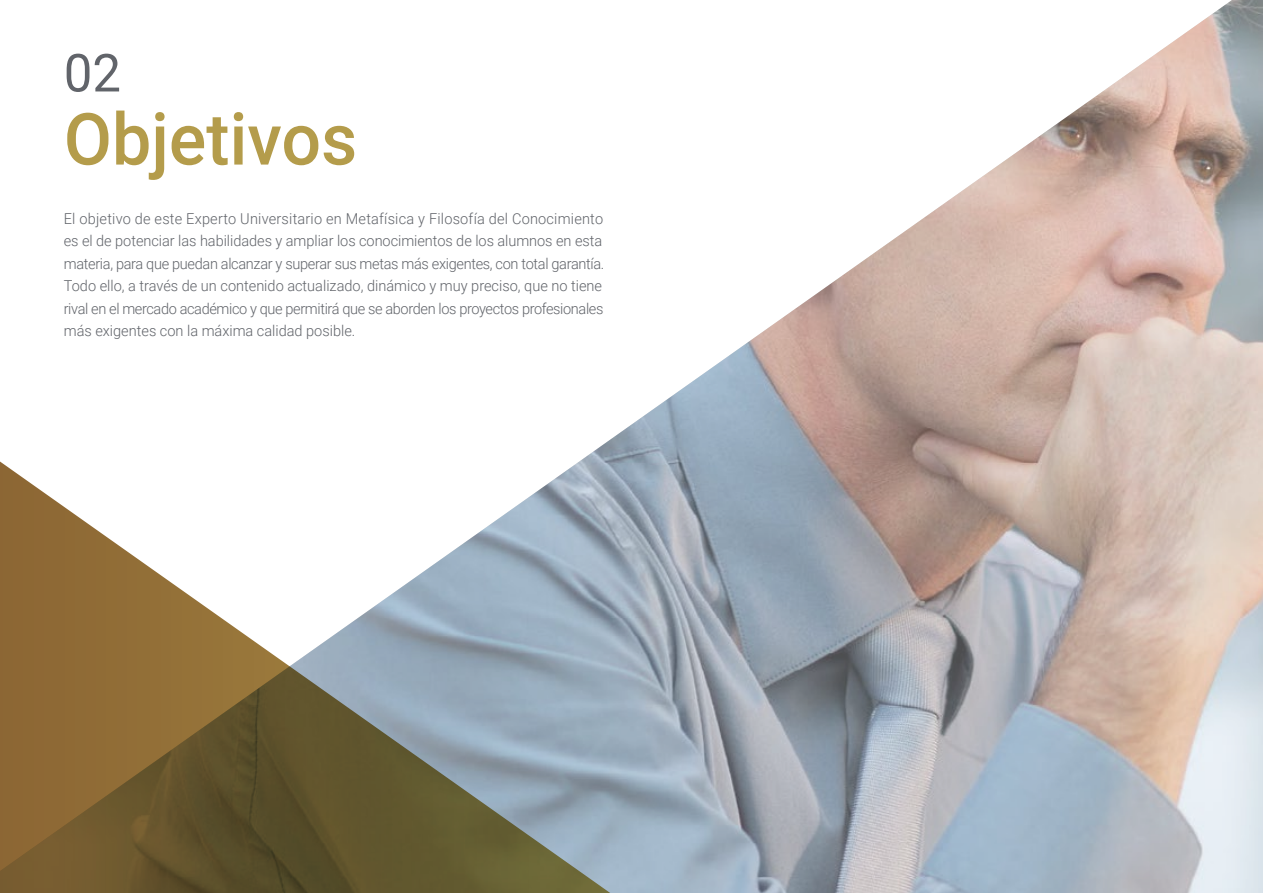
<style>
.page{position:relative;width:1263px;height:893px;background:#fff}
.page>*{position:absolute;margin:0;border:0;box-sizing:border-box;transform-origin:0 0}
.t1{font:500 72px "Roboto";color:#b49c4b}
.t2{font:52.5px "Roboto";color:#61646a}
.t3{font:300 15px/22.5px "Roboto";letter-spacing:-.005em;color:#61646a}
</style>
<div class="page">
<img style="left:601px;top:0;width:662px;height:893px">
<svg style="left:0;top:446px;width:640px;height:447px"></svg>
<h2 class="t2" style="left:64px;top:36px;width:59px">02</h2>
<h1 class="t1" style="left:64px;top:89px;width:295px">Objetivos</h1>
<p class="t3" style="left:64px;top:207px;width:542px">El objetivo de este Experto Universitario en Metafísica y Filosofía del Conocimiento es el de potenciar las habilidades y ampliar los conocimientos de los alumnos en esta materia, para que puedan alcanzar y superar sus metas más exigentes, con total garantía.<br>Todo ello, a través de un contenido actualizado, dinámico y muy preciso, que no tiene rival en el mercado académico y que permitirá que se aborden los proyectos profesionales más exigentes con la máxima calidad posible.</p>
</div>
